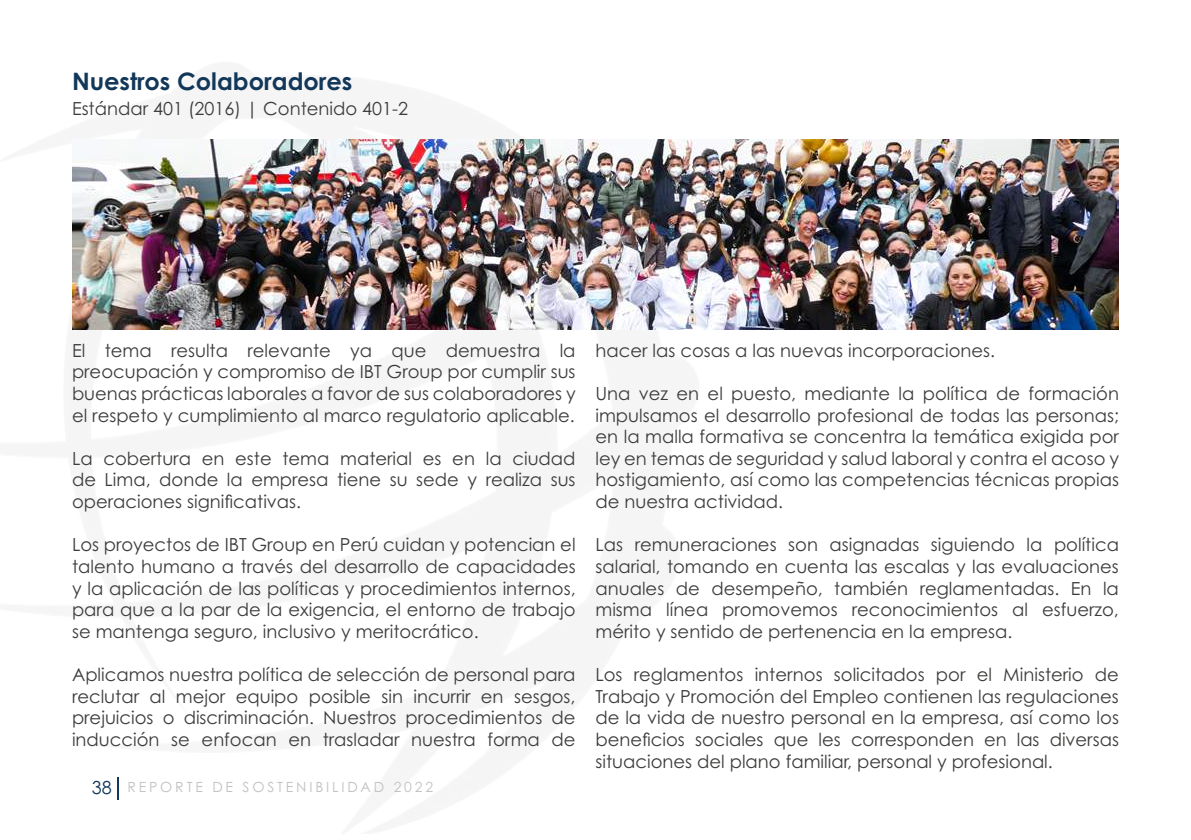
<style>
.page{position:relative;width:1191px;height:840px;background:#fff}
.page>*{position:absolute;margin:0;border:0;box-sizing:border-box;transform-origin:0 0}
.t1{font:700 24px "Century Gothic Pro";color:#123759}
.t2{font:18px/21.6px "Century Gothic Pro";color:#3c3c3b;text-align:justify}
.t3{font:14px "Century Gothic Pro";letter-spacing:.2em;color:#c2c2c2}
.s1{font-size:18px;color:#13375b}
</style>
<div class="page">
<img style="left:72px;top:139px;width:1047px;height:190px">
<hr style="left:117px;top:777px;width:2px;height:22px;background:#13375b">
<h1 class="t1" style="left:72px;top:66px;width:282px">Nuestros Colaboradores</h1>
<p class="t2" style="left:72px;top:97px;width:337px">Estándar 401 (2016) | Contenido 401-2</p>
<p class="t2" style="left:72px;top:339px;width:505px">El tema resulta relevante ya que demuestra la preocupación y compromiso de IBT Group por cumplir sus buenas prácticas laborales a favor de sus colaboradores y el respeto y cumplimiento al marco regulatorio aplicable.</p>
<p class="t2" style="left:72px;top:447px;width:505px">La cobertura en este tema material es en la ciudad de Lima, donde la empresa tiene su sede y realiza sus operaciones significativas.</p>
<p class="t2" style="left:72px;top:533px;width:505px">Los proyectos de IBT Group en Perú cuidan y potencian el talento humano a través del desarrollo de capacidades y la aplicación de las políticas y procedimientos internos, para que a la par de la exigencia, el entorno de trabajo se mantenga seguro, inclusivo y meritocrático.</p>
<p class="t2" style="left:72px;top:663px;width:505px">Aplicamos nuestra política de selección de personal para reclutar al mejor equipo posible sin incurrir en sesgos, prejuicios o discriminación. Nuestros procedimientos de inducción se enfocan en trasladar nuestra forma de</p>
<p class="t3" style="left:92px;top:777px;width:343px"><span class="s1">38</span> REPORTE DE SOSTENIBILIDAD 2022</p>
<p class="t2" style="left:595px;top:339px;width:401px">hacer las cosas a las nuevas incorporaciones.</p>
<p class="t2" style="left:595px;top:382px;width:525px">Una vez en el puesto, mediante la política de formación impulsamos el desarrollo profesional de todas las personas; en la malla formativa se concentra la temática exigida por ley en temas de seguridad y salud laboral y contra el acoso y hostigamiento, así como las competencias técnicas propias de nuestra actividad.</p>
<p class="t2" style="left:595px;top:533px;width:525px">Las remuneraciones son asignadas siguiendo la política salarial, tomando en cuenta las escalas y las evaluaciones anuales de desempeño, también reglamentadas. En la misma línea promovemos reconocimientos al esfuerzo, mérito y sentido de pertenencia en la empresa.</p>
<p class="t2" style="left:595px;top:663px;width:525px">Los reglamentos internos solicitados por el Ministerio de Trabajo y Promoción del Empleo contienen las regulaciones de la vida de nuestro personal en la empresa, así como los beneficios sociales que les corresponden en las diversas situaciones del plano familiar, personal y profesional.</p>
</div>
